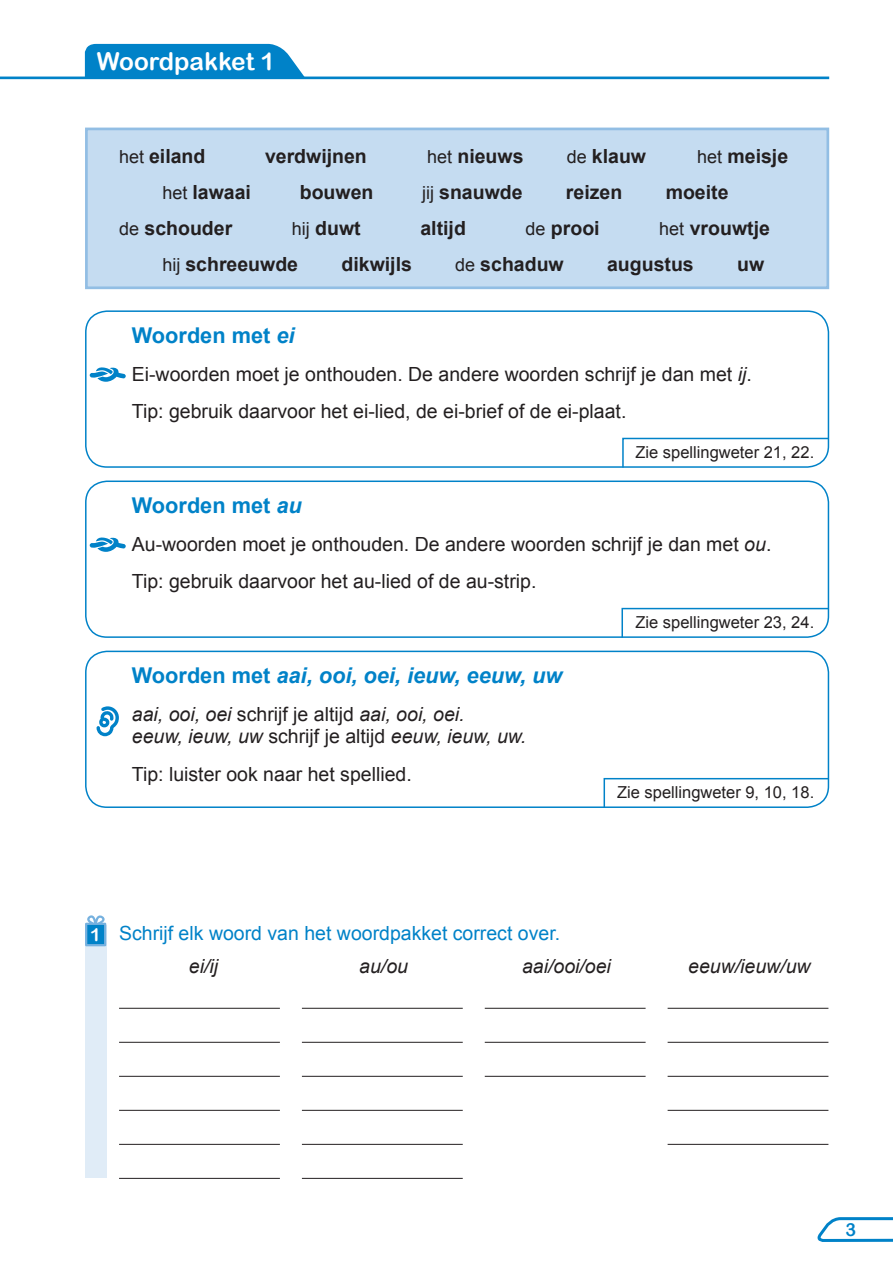
<style>
.page{position:relative;width:893px;height:1263px;background:#fff}
.page>*{position:absolute;margin:0;border:0;box-sizing:border-box;transform-origin:0 0}
.t1{font:24.45px "Arial Rounded MT Bold";color:#fff}
.t2{font:italic 700 21.75px "Arial";color:#0082c8}
.t3{font:700 21.75px "Arial";color:#0082c8}
.t4{font:19.5px/37.5px "Arial";color:#231f20}
.t5{font:700 19.5px "Arial";color:#231f20}
.t6{font:italic 19.5px/22.5px "Arial";color:#231f20}
.t7{font:19.5px/33.2px "Arial";color:#0082c8}
.t8{font:18px "Arial Rounded MT Bold";color:#0082c8}
.t9{font:16.5px "Arial";color:#231f20}
.s1{font-weight:400;font-size:18px}
.s2{font-style:italic}
.s3{font-style:normal}
.s4{font-family:"Arial Rounded MT Bold";font-size:18px;color:#fff}
.s5{font-style:italic;color:#231f20}
</style>
<div class="page">
<hr style="left:0;top:77px;width:829px;height:2px;background:#0082c8">
<div style="left:85px;top:128px;width:744px;height:161px;background:#c5dcf1;border:3px solid #92bee4"></div>
<svg style="left:82px;top:43px;width:229px;height:34px;background:#1f91ce"></svg>
<svg style="left:817px;top:1217px;width:76px;height:25px"></svg>
<svg style="left:86px;top:915px;width:21px;height:12px"></svg>
<div style="left:85px;top:926px;width:21px;height:252px;background:#e0ecf7"></div>
<div style="left:86px;top:924px;width:19px;height:21px;background:#0082c8"></div>
<div style="left:85px;top:923px;width:21px;height:23px;border:2px solid #76b1df"></div>
<hr style="left:119px;top:1042px;width:161px;height:1px;background:#231f20">
<hr style="left:119px;top:1008px;width:161px;height:1px;background:#231f20">
<hr style="left:119px;top:1076px;width:161px;height:1px;background:#231f20">
<hr style="left:119px;top:1110px;width:161px;height:1px;background:#231f20">
<hr style="left:119px;top:1144px;width:161px;height:1px;background:#231f20">
<hr style="left:119px;top:1178px;width:161px;height:1px;background:#231f20">
<hr style="left:302px;top:1042px;width:161px;height:1px;background:#231f20">
<hr style="left:302px;top:1008px;width:161px;height:1px;background:#231f20">
<hr style="left:302px;top:1076px;width:161px;height:1px;background:#231f20">
<hr style="left:302px;top:1110px;width:161px;height:1px;background:#231f20">
<hr style="left:302px;top:1144px;width:161px;height:1px;background:#231f20">
<hr style="left:302px;top:1178px;width:161px;height:1px;background:#231f20">
<hr style="left:485px;top:1042px;width:161px;height:1px;background:#231f20">
<hr style="left:485px;top:1008px;width:161px;height:1px;background:#231f20">
<hr style="left:485px;top:1076px;width:161px;height:1px;background:#231f20">
<hr style="left:668px;top:1042px;width:160px;height:1px;background:#231f20">
<hr style="left:668px;top:1008px;width:160px;height:1px;background:#231f20">
<hr style="left:668px;top:1076px;width:160px;height:1px;background:#231f20">
<hr style="left:668px;top:1110px;width:160px;height:1px;background:#231f20">
<hr style="left:668px;top:1144px;width:160px;height:1px;background:#231f20">
<div style="left:85px;top:310px;width:744px;height:158px;border:2px solid #0082c8;border-radius:21px"></div>
<div style="left:85px;top:480px;width:744px;height:158px;border:2px solid #0082c8;border-radius:21px"></div>
<div style="left:85px;top:651px;width:744px;height:157px;border:2px solid #0082c8;border-radius:21px"></div>
<svg style="left:621px;top:437px;width:209px;height:31px"></svg>
<svg style="left:621px;top:607px;width:209px;height:31px"></svg>
<svg style="left:603px;top:777px;width:227px;height:31px"></svg>
<svg style="left:97px;top:706px;width:22px;height:30px"></svg>
<svg style="left:90px;top:367px;width:36px;height:15px"></svg>
<svg style="left:90px;top:537px;width:36px;height:15px"></svg>
<p class="t1" style="left:97px;top:47px;width:180px">Woordpakket 1</p>
<p class="t5" style="left:119px;top:143px;width:88px"><span class="s1">het</span> eiland</p>
<p class="t5" style="left:265px;top:143px;width:103px">verdwijnen</p>
<p class="t5" style="left:427px;top:143px;width:98px"><span class="s1">het</span> nieuws</p>
<p class="t5" style="left:567px;top:143px;width:81px"><span class="s1">de</span> klauw</p>
<p class="t5" style="left:697px;top:143px;width:93px"><span class="s1">het</span> meisje</p>
<p class="t5" style="left:162px;top:179px;width:90px"><span class="s1">het</span> lawaai</p>
<p class="t5" style="left:300px;top:179px;width:75px">bouwen</p>
<p class="t5" style="left:422px;top:179px;width:102px"><span class="s1">jij</span> snauwde</p>
<p class="t5" style="left:566px;top:179px;width:58px">reizen</p>
<p class="t5" style="left:666px;top:179px;width:64px">moeite</p>
<p class="t5" style="left:119px;top:215px;width:115px"><span class="s1">de</span> schouder</p>
<p class="t5" style="left:292px;top:215px;width:70px"><span class="s1">hij</span> duwt</p>
<p class="t5" style="left:420px;top:215px;width:47px">altijd</p>
<p class="t5" style="left:525px;top:215px;width:76px"><span class="s1">de</span> prooi</p>
<p class="t5" style="left:659px;top:215px;width:112px"><span class="s1">het</span> vrouwtje</p>
<p class="t5" style="left:162px;top:251px;width:137px"><span class="s1">hij</span> schreeuwde</p>
<p class="t5" style="left:341px;top:251px;width:72px">dikwijls</p>
<p class="t5" style="left:455px;top:251px;width:110px"><span class="s1">de</span> schaduw</p>
<p class="t5" style="left:607px;top:251px;width:88px">augustus</p>
<p class="t5" style="left:737px;top:251px;width:29px">uw</p>
<p class="t3" style="left:132px;top:321px;width:164px">Woorden met <span class="s2">ei</span></p>
<p class="t4" style="left:132px;top:355px;width:622px">Ei-woorden moet je onthouden. De andere woorden schrijf je dan met <span class="s2">ij</span>.<br>Tip: gebruik daarvoor het ei-lied, de ei-brief of de ei-plaat.</p>
<p class="t9" style="left:635px;top:442px;width:180px">Zie spellingweter 21, 22.</p>
<p class="t3" style="left:132px;top:491px;width:171px">Woorden met <span class="s2">au</span></p>
<p class="t4" style="left:132px;top:525px;width:641px">Au-woorden moet je onthouden. De andere woorden schrijf je dan met <span class="s2">ou</span>.<br>Tip: gebruik daarvoor het au-lied of de au-strip.</p>
<p class="t2" style="left:132px;top:661px;width:432px"><span class="s3">Woorden met</span> aai, ooi, oei, ieuw, eeuw, uw</p>
<p class="t6" style="left:132px;top:703px;width:396px">aai, ooi, oei <span class="s3">schrijf je altijd</span> aai, ooi, oei.<br>eeuw, ieuw, uw <span class="s3">schrijf je altijd</span> eeuw, ieuw, uw.</p>
<p class="t4" style="left:132px;top:756px;width:281px">Tip: luister ook naar het spellied.</p>
<p class="t9" style="left:635px;top:612px;width:180px">Zie spellingweter 23, 24.</p>
<p class="t9" style="left:617px;top:782px;width:199px">Zie spellingweter 9, 10, 18.</p>
<p class="t7" style="left:189px;top:916px;width:373px;text-indent:-99px"><span class="s4">1</span> Schrijf elk woord van het woordpakket correct over. <span class="s5">ei/ij</span></p>
<p class="t6" style="left:359px;top:955px;width:50px">au/ou</p>
<p class="t6" style="left:522px;top:955px;width:90px">aai/ooi/oei</p>
<p class="t6" style="left:688px;top:955px;width:124px">eeuw/ieuw/uw</p>
<p class="t8" style="left:845px;top:1218px;width:12px">3</p>
</div>
